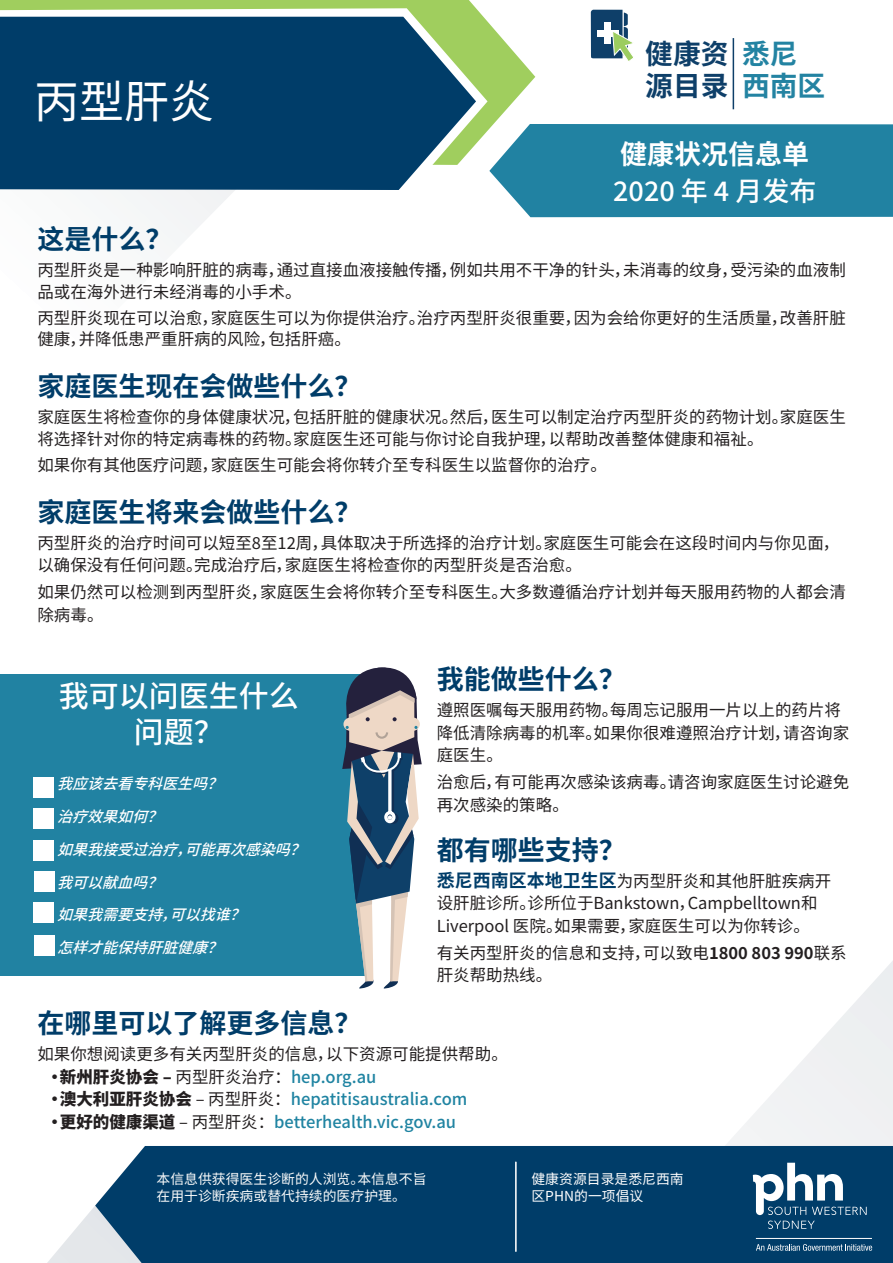
<style>
.page{position:relative;width:893px;height:1263px;background:#fff}
.page>*{position:absolute;margin:0;border:0;box-sizing:border-box;transform-origin:0 0}
.t1{font:45px "Noto Sans SC";color:#fff}
.t2{font:500 30px/36px "Noto Sans SC";color:#fff;text-align:center}
.t3{font:700 27.75px/31.5px "Noto Sans SC";color:#0e3f69}
.t4{font:700 27.75px/31.5px "Noto Sans SC";color:#2383a2}
.General_paragraphs_0{font:700 27px "Noto Sans SC";color:#003d69}
.General_paragraphs{font:700 27px "Noto Sans SC";color:#003d69}
.t5{font:500 27px "Noto Sans SC";color:#fff}
.t6{font:700 27px "Noto Sans SC";color:#fff}
.General_paragraphs_L{font:16.5px/22.5px "Noto Sans SC";color:#231f20}
.General_paragraphs_0-2{font:16.5px/22.5px "Noto Sans SC";color:#231f20}
.General_paragraphs-2{font:16.5px/22.5px "Noto Sans SC";color:#231f20}
.t7{font:500 16.5px "Noto Sans SC";color:#2084a2}
.t8{font:italic 500 15px "Noto Sans SC";color:#fff}
.t9{font:13.8px/16.5px "Noto Sans SC";color:#fafbfb}
.t10{font:13.8px/16.5px "Noto Sans SC";color:#fff}
.s1{font-weight:700;font-size:18px;color:#003d69}
.s2{font-weight:700}
.s3{font-weight:900;color:#231f20}
.s4{font-weight:400;color:#231f20}
</style>
<div class="page">
<svg style="left:725px;top:961px;width:168px;height:185px"></svg>
<svg style="left:47px;top:1206px;width:48px;height:57px"></svg>
<div style="left:95px;top:1146px;width:798px;height:117px;background:#003d69"></div>
<svg style="left:753px;top:1163px;width:114px;height:66px"></svg>
<svg style="left:756px;top:1244px;width:116px;height:7px"></svg>
<hr style="left:515px;top:1162px;width:2px;height:90px;background:#fff">
<svg style="left:121px;top:193px;width:111px;height:54px"></svg>
<svg style="left:0;top:0;width:535px;height:130px;fill:#a0ce5e"></svg>
<svg style="left:591px;top:10px;width:42px;height:51px"></svg>
<hr style="left:733px;top:38px;width:1px;height:71px;background:#0e3f69">
<div style="left:489px;top:124px;width:404px;height:93px;background:#2182a2"></div>
<svg style="left:0;top:8px;width:488px;height:185px;background:#225877"></svg>
<div style="left:0;top:674px;width:365px;height:302px;background:#2182a2"></div>
<div style="left:33px;top:778px;width:20px;height:20px;background:#fff"></div>
<div style="left:33px;top:809px;width:20px;height:20px;background:#fff"></div>
<div style="left:34px;top:841px;width:20px;height:20px;background:#fff"></div>
<div style="left:34px;top:903px;width:20px;height:20px;background:#fff"></div>
<svg style="left:342px;top:667px;width:80px;height:322px"></svg>
<div style="left:34px;top:871px;width:20px;height:20px;background:#fff"></div>
<div style="left:34px;top:935px;width:20px;height:20px;background:#fff"></div>
<p class="t1" style="left:34px;top:76px;width:181px">丙型肝炎</p>
<p class="t3" style="left:645px;top:39px;width:85px">健康资源目录</p>
<p class="t4" style="left:742px;top:39px;width:85px">悉尼西南区</p>
<p class="t6" style="left:620px;top:139px;width:190px">健康状况信息单</p>
<p class="t5" style="left:613px;top:176px;width:205px">2020 年 4 月发布</p>
<p class="General_paragraphs" style="left:37px;top:224px;width:136px">这是什么？</p>
<p class="General_paragraphs_L" style="left:37px;top:259px;width:810px">丙型肝炎是一种影响肝脏的病毒，通过直接血液接触传播，例如共用不干净的针头，未消毒的纹身，受污染的血液制品或在海外进行未经消毒的小手术。</p>
<p class="General_paragraphs_L" style="left:37px;top:308px;width:810px;line-height:21px">丙型肝炎现在可以治愈，家庭医生可以为你提供治疗。治疗丙型肝炎很重要，因为会给你更好的生活质量，改善肝脏健康，并降低患严重肝病的风险，包括肝癌。</p>
<p class="General_paragraphs" style="left:37px;top:371px;width:325px">家庭医生现在会做些什么？</p>
<p class="General_paragraphs_0-2" style="left:37px;top:406px;width:810px">家庭医生将检查你的身体健康状况，包括肝脏的健康状况。然后，医生可以制定治疗丙型肝炎的药物计划。家庭医生将选择针对你的特定病毒株的药物。家庭医生还可能与你讨论自我护理，以帮助改善整体健康和福祉。</p>
<p class="General_paragraphs-2" style="left:37px;top:454px;width:571px">如果你有其他医疗问题，家庭医生可能会将你转介至专科医生以监督你的治疗。</p>
<p class="General_paragraphs_0" style="left:37px;top:497px;width:325px">家庭医生将来会做些什么？</p>
<p class="General_paragraphs_L" style="left:37px;top:532px;width:803px">丙型肝炎的治疗时间可以短至8至12周，具体取决于所选择的治疗计划。家庭医生可能会在这段时间内与你见面，以确保没有任何问题。完成治疗后，家庭医生将检查你的丙型肝炎是否治愈。</p>
<p class="General_paragraphs_L" style="left:37px;top:581px;width:810px">如果仍然可以检测到丙型肝炎，家庭医生会将你转介至专科医生。大多数遵循治疗计划并每天服用药物的人都会清除病毒。</p>
<p class="t2" style="left:59px;top:678px;width:242px">我可以问医生什么问题？</p>
<p class="t8" style="left:57px;top:775px;width:178px">我应该去看专科医生吗？</p>
<p class="t8" style="left:57px;top:808px;width:118px">治疗效果如何？</p>
<p class="t8" style="left:57px;top:841px;width:260px">如果我接受过治疗，可能再次感染吗？</p>
<p class="t8" style="left:57px;top:874px;width:118px">我可以献血吗？</p>
<p class="t8" style="left:57px;top:906px;width:200px">如果我需要支持，可以找谁？</p>
<p class="t8" style="left:57px;top:939px;width:178px">怎样才能保持肝脏健康？</p>
<p class="General_paragraphs_0" style="left:437px;top:664px;width:190px">我能做些什么？</p>
<p class="General_paragraphs-2" style="left:437px;top:699px;width:414px">遵照医嘱每天服用药物。每周忘记服用一片以上的药片将降低清除病毒的机率。如果你很难遵照治疗计划，请咨询家庭医生。</p>
<p class="General_paragraphs-2" style="left:437px;top:771px;width:414px">治愈后，有可能再次感染该病毒。请咨询家庭医生讨论避免再次感染的策略。</p>
<p class="General_paragraphs_0" style="left:437px;top:835px;width:190px">都有哪些支持？</p>
<p class="General_paragraphs_0-2" style="left:437px;top:870px;width:396px"><span class="s1">悉尼西南区本地卫生区</span>为丙型肝炎和其他肝脏疾病开设肝脏诊所。诊所位于Bankstown，Campbelltown和<br>Liverpool 医院。如果需要，家庭医生可以为你转诊。</p>
<p class="General_paragraphs_0-2" style="left:437px;top:942px;width:411px">有关丙型肝炎的信息和支持，可以致电<span class="s2">1800 803 990</span>联系肝炎帮助热线。</p>
<p class="General_paragraphs_0" style="left:37px;top:1008px;width:325px">在哪里可以了解更多信息？</p>
<p class="General_paragraphs-2" style="left:37px;top:1043px;width:472px">如果你想阅读更多有关丙型肝炎的信息，以下资源可能提供帮助。</p>
<p class="t7" style="left:46px;top:1067px;width:331px"><span class="s3">• 新州肝炎协会 –</span> <span class="s4">丙型肝炎治疗：</span>hep.org.au</p>
<p class="t7" style="left:46px;top:1090px;width:422px"><span class="s3">• 澳大利亚肝炎协会</span> <span class="s4">– 丙型肝炎：</span>hepatitisaustralia.com</p>
<p class="t7" style="left:46px;top:1112px;width:411px"><span class="s3">• 更好的健康渠道</span> <span class="s4">– 丙型肝炎：</span>betterhealth.vic.gov.au</p>
<p class="t9" style="left:157px;top:1171px;width:272px">本信息供获得医生诊断的人浏览。本信息不旨在用于诊断疾病或替代持续的医疗护理。</p>
<p class="t10" style="left:531px;top:1171px;width:154px">健康资源目录是悉尼西南区PHN的一项倡议</p>
</div>
